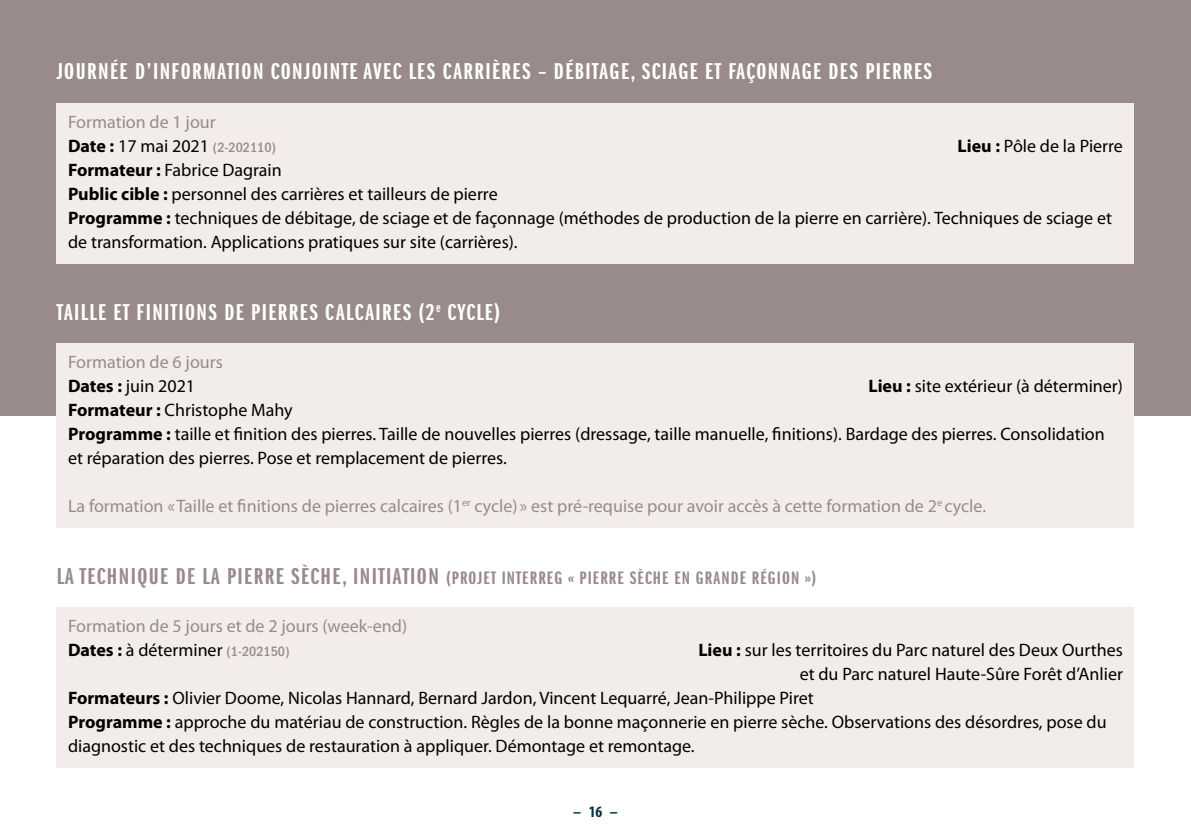
<style>
.page{position:relative;width:1191px;height:840px;background:#fff}
.page>*{position:absolute;margin:0;border:0;box-sizing:border-box;transform-origin:0 0}
.t1{font:23.8px "ITC Franklin Gothic Std Dm X Cp";letter-spacing:.05em;color:#fff;scale:1.18 1}
.t2{font:18.8px "ITC Franklin Gothic Std Dm X Cp";letter-spacing:.05em;color:#988b8a;scale:1.18 1}
.t3{font:18px/24px "Myriad Pro";color:#000}
.t4{font:18px/24px "Myriad Pro";color:#988b8a}
.t5{font:700 condensed 16px "Myriad Pro";color:#003140}
.t6{font:500 condensed 14px "ITC Franklin Gothic Std";color:#988b8a}
.s1{font-family:"Myriad Pro";font-weight:700;font-stretch:normal;font-size:18px;color:#000}
.s2{font-family:"Myriad Pro";font-weight:400;font-stretch:normal;font-size:18px;color:#000}
.s3{font-weight:700}
.s4{font-weight:700;color:#000}
.s5{color:#000}
.s6{font-size:23.8px}
.s7{font-family:"ITC Franklin Gothic Std";font-weight:500;font-stretch:condensed;font-size:14px}
</style>
<div class="page">
<div style="left:0;top:0;width:1191px;height:415px;background:#988b8a"></div>
<div style="left:57px;top:103px;width:1077px;height:160px;background:#f2edeb"></div>
<div style="left:57px;top:343px;width:1077px;height:184px;background:#f2edeb"></div>
<div style="left:57px;top:607px;width:1077px;height:160px;background:#f2edeb"></div>
<h1 class="t1" style="left:57px;top:59px;width:743px">JOURNÉE D’INFORMATION CONJOINTE AVEC LES CARRIÈRES – DÉBITAGE, SCIAGE ET FAÇONNAGE DES PIERRES</h1>
<p class="t4" style="left:68px;top:109px;width:149px">Formation de 1 jour</p>
<p class="t6" style="left:68px;top:139px;width:209px"><span class="s1">Date :</span> <span class="s2">17 mai 2021</span> (2‑202110)</p>
<p class="t3" style="left:957px;top:133px;width:167px"><span class="s3">Lieu :</span> Pôle de la Pierre</p>
<p class="t3" style="left:68px;top:157px;width:1045px"><span class="s3">Formateur :</span> Fabrice Dagrain<br><span class="s3">Public cible :</span> personnel des carrières et tailleurs de pierre<br><span class="s3">Programme :</span> techniques de débitage, de sciage et de façonnage (méthodes de production de la pierre en carrière). Techniques de sciage et de transformation. Applications pratiques sur site (carrières).</p>
<h1 class="t1" style="left:57px;top:299px;width:377px">TAILLE ET FINITIONS DE PIERRES CALCAIRES (2<sup>e</sup> CYCLE)</h1>
<p class="t4" style="left:68px;top:349px;width:156px">Formation de 6 jours<br><span class="s4">Dates :</span> <span class="s5">juin 2021</span></p>
<p class="t3" style="left:868px;top:373px;width:256px"><span class="s3">Lieu :</span> site extérieur (à déterminer)</p>
<p class="t3" style="left:68px;top:397px;width:1038px"><span class="s3">Formateur :</span> Christophe Mahy<br><span class="s3">Programme :</span> taille et finition des pierres. Taille de nouvelles pierres (dressage, taille manuelle, finitions). Bardage des pierres. Consolidation et réparation des pierres. Pose et remplacement de pierres.</p>
<p class="t4" style="left:68px;top:493px;width:919px">La formation «Taille et finitions de pierres calcaires (1<sup>er</sup> cycle) » est pré-requise pour avoir accès à cette formation de 2<sup>e</sup> cycle.</p>
<p class="t2" style="left:57px;top:567px;width:645px"><span class="s6">LA TECHNIQUE DE LA PIERRE SÈCHE, INITIATION</span> (PROJET INTERREG « PIERRE SÈCHE EN GRANDE RÉGION »)</p>
<p class="t4" style="left:68px;top:613px;width:340px">Formation de 5 jours et de 2 jours (week-end)<br><span class="s4">Dates :</span> <span class="s5">à déterminer</span> <span class="s7">(1‑202150)</span></p>
<p class="t3" style="left:698px;top:637px;width:426px"><span class="s3">Lieu :</span> sur les territoires du Parc naturel des Deux Ourthes</p>
<p class="t3" style="left:799px;top:661px;width:325px">et du Parc naturel Haute-Sûre Forêt d’Anlier</p>
<p class="t3" style="left:68px;top:685px;width:747px"><span class="s3">Formateurs :</span> Olivier Doome, Nicolas Hannard, Bernard Jardon, Vincent Lequarré, Jean-Philippe Piret</p>
<p class="t3" style="left:68px;top:709px;width:1040px"><span class="s3">Programme :</span> approche du matériau de construction. Règles de la bonne maçonnerie en pierre sèche. Observations des désordres, pose du</p>
<p class="t3" style="left:68px;top:733px;width:628px">diagnostic et des techniques de restauration à appliquer. Démontage et remontage.</p>
<p class="t5" style="left:573px;top:801px;width:46px">– 16 –</p>
</div>
